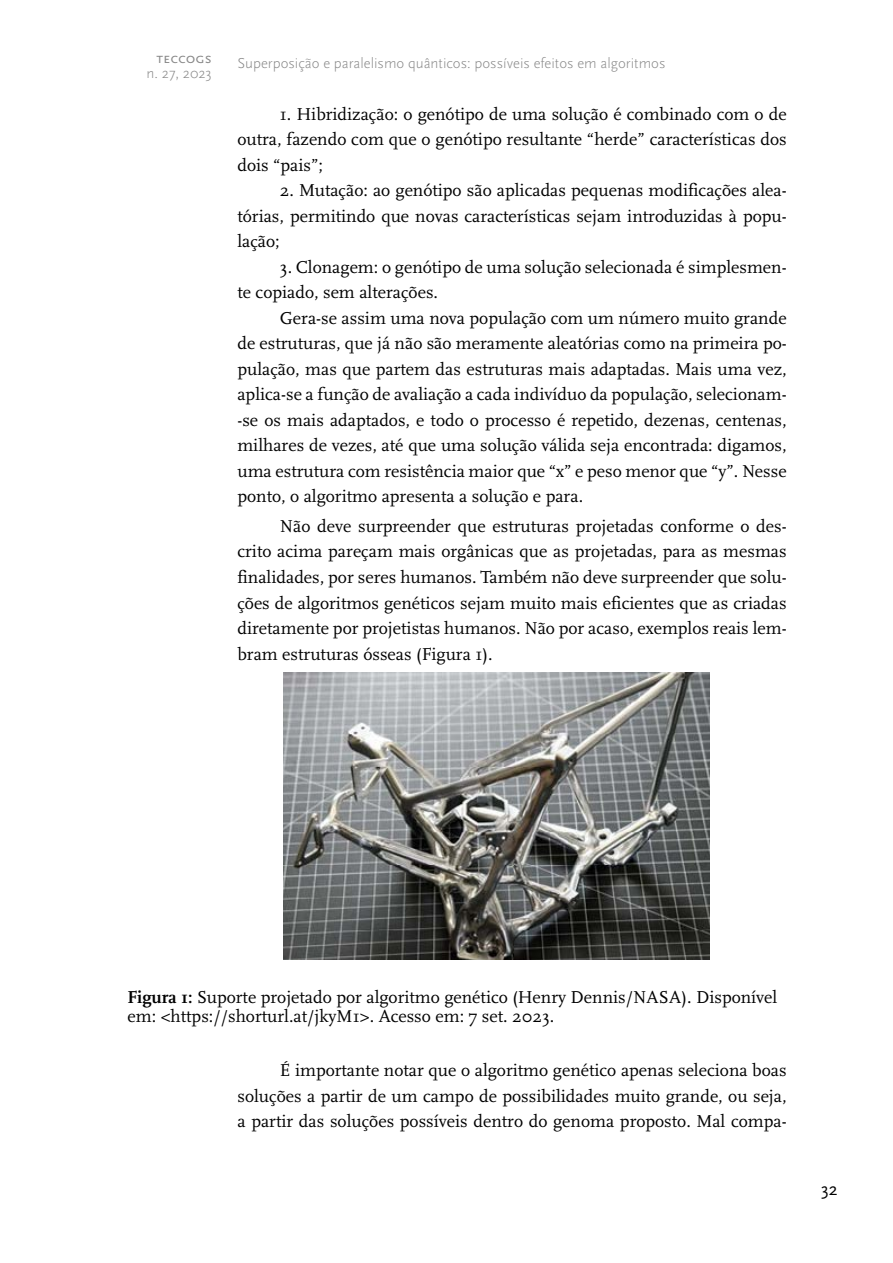
<style>
.page{position:relative;width:893px;height:1263px;background:#fff}
.page>*{position:absolute;margin:0;border:0;box-sizing:border-box;transform-origin:0 0}
.t1{font:18px/25.5px "Scala";color:#000;text-align:justify}
.t2{font:18px "Scala Sans";color:#000}
.t3{font:300 15px "Scala Sans";color:#878787}
.t4{font:15px "Scala Sans Caps";color:#878787}
.s1{font-weight:700}
</style>
<div class="page">
<img style="left:283px;top:673px;width:426px;height:287px">
<p class="t4" style="left:156px;top:50px;width:57px">teccogs</p>
<p class="t3" style="left:147px;top:65px;width:67px">n. 27, 2023</p>
<p class="t3" style="left:237px;top:55px;width:430px">Superposição e paralelismo quânticos: possíveis efeitos em algoritmos</p>
<p class="t1" style="left:237px;top:101px;width:551px;text-indent:43px">1. Hibridização: o genótipo de uma solução é combinado com o de outra, fazendo com que o genótipo resultante “herde” características dos dois “pais”;</p>
<p class="t1" style="left:237px;top:178px;width:551px;text-indent:43px">2. Mutação: ao genótipo são aplicadas pequenas modificações alea&shy;tórias, permitindo que novas características sejam introduzidas à popu&shy;lação;</p>
<p class="t1" style="left:237px;top:254px;width:551px;text-indent:43px">3. Clonagem: o genótipo de uma solução selecionada é simplesmen&shy;te copiado, sem alterações.</p>
<p class="t1" style="left:237px;top:305px;width:551px;text-indent:43px">Gera-se assim uma nova população com um número muito grande de estruturas, que já não são meramente aleatórias como na primeira po&shy;pulação, mas que partem das estruturas mais adaptadas. Mais uma vez, aplica-se a função de avaliação a cada indivíduo da população, selecionam--se os mais adaptados, e todo o processo é repetido, dezenas, centenas, milhares de vezes, até que uma solução válida seja encontrada: digamos, uma estrutura com resistência maior que “x” e peso menor que “y”. Nesse ponto, o algoritmo apresenta a solução e para.</p>
<p class="t1" style="left:237px;top:514px;width:551px;text-indent:43px">Não deve surpreender que estruturas projetadas conforme o des&shy;crito acima pareçam mais orgânicas que as projetadas, para as mesmas finalidades, por seres humanos. Também não deve surpreender que solu&shy;ções de algoritmos genéticos sejam muito mais eficientes que as criadas diretamente por projetistas humanos. Não por acaso, exemplos reais lem&shy;bram estruturas ósseas (Figura 1).</p>
<p class="t1" style="left:128px;top:987px;width:651px;line-height:19.5px"><span class="s1">Figura 1:</span> Suporte projetado por algoritmo genético (Henry Dennis/NASA). Disponível em: &lt;https://shorturl.at/jkyM1&gt;. Acesso em: 7 set. 2023.</p>
<p class="t1" style="left:237px;top:1058px;width:551px;text-indent:43px">É importante notar que o algoritmo genético apenas seleciona boas soluções a partir de um campo de possibilidades muito grande, ou seja, a partir das soluções possíveis dentro do genoma proposto. Mal compa-</p>
<p class="t2" style="left:821px;top:1180px;width:18px">32</p>
</div>
